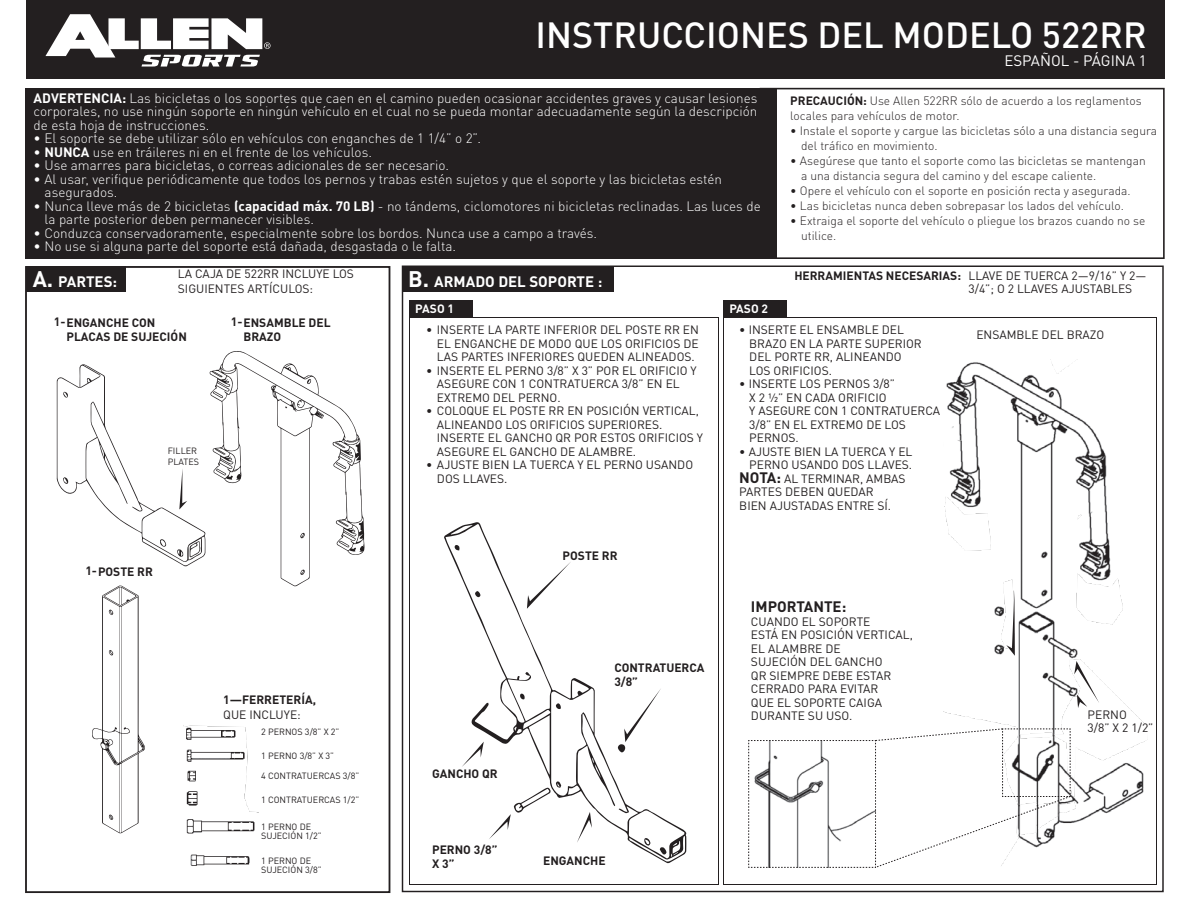
<style>
.page{position:relative;width:1188px;height:918px;background:#fff}
.page>*{position:absolute;margin:0;border:0;box-sizing:border-box;transform-origin:0 0}
.t1{font:500 36px "DINOT";color:#fff}
.t2{font:700 22.35px "DINOT";color:#fff}
.t3{font:700 15px "DINOT";color:#fff}
.t4{font:15px "DINOT";color:#fff}
.t5{font:700 15px "DINOT";color:#231f20}
.t6{font:300 13.5px/13.5px "DINOT";color:#fff}
.t7{font:12px/13.5px "DINOT";color:#231f20}
.t8{font:300 12px/15px "DINOT";color:#231f20}
.t9{font:700 12px/14.4px "DINOT";color:#231f20}
.t10{font:700 12px "DINOT";color:#fff}
.t11{font:9px/9px "DINOT";color:#231f20}
.s1{font-weight:700}
.s2{font-size:22.35px}
.s3{font-weight:700;font-size:15px}
</style>
<div class="page">
<div style="left:25px;top:266px;width:365px;height:627px;background:#fff;border:2px solid #231f20"></div>
<div style="left:26px;top:267px;width:100px;height:25px;background:#231f20"></div>
<div style="left:402px;top:266px;width:762px;height:626px;background:#fff;border:1px solid #231f20"></div>
<div style="left:760px;top:88px;width:405px;height:171px;background:#fff;border:2px solid #231f20"></div>
<div style="left:25px;top:88px;width:751px;height:171px;background:#231f20"></div>
<div style="left:26px;top:0;width:1138px;height:79px;background:#231f20"></div>
<svg style="left:45px;top:14px;width:226px;height:53px"></svg>
<div style="left:402px;top:267px;width:212px;height:25px;background:#231f20"></div>
<svg style="left:57px;top:351px;width:308px;height:483px"></svg>
<img style="left:180px;top:724px;width:78px;height:142px">
<svg style="left:723px;top:317px;width:434px;height:568px"></svg>
<svg style="left:444px;top:522px;width:243px;height:341px"></svg>
<div style="left:618px;top:744px;width:7px;height:8px;background:#231f20;border-radius:3px"></div>
<svg style="left:475px;top:591px;width:5px;height:6px"></svg>
<svg style="left:455px;top:545px;width:5px;height:6px"></svg>
<svg style="left:520px;top:694px;width:5px;height:6px"></svg>
<svg style="left:556px;top:703px;width:5px;height:6px"></svg>
<svg style="left:660px;top:847px;width:7px;height:8px"></svg>
<svg style="left:644px;top:838px;width:6px;height:8px"></svg>
<img style="left:944px;top:360px;width:204px;height:506px">
<div style="left:409px;top:300px;width:64px;height:17px;background:#231f20"></div>
<div style="left:723px;top:300px;width:64px;height:17px;background:#231f20"></div>
<svg style="left:748px;top:728px;width:323px;height:140px"></svg>
<svg style="left:1006px;top:591px;width:9px;height:65px"></svg>
<svg style="left:1074px;top:661px;width:25px;height:47px"></svg>
<svg style="left:527px;top:561px;width:44px;height:48px"></svg>
<svg style="left:624px;top:688px;width:37px;height:54px"></svg>
<svg style="left:462px;top:742px;width:22px;height:25px"></svg>
<svg style="left:489px;top:781px;width:72px;height:58px"></svg>
<svg style="left:577px;top:812px;width:15px;height:31px"></svg>
<h1 class="t1" style="left:536px;top:12px;width:613px">INSTRUCCIONES DEL MODELO 522RR</h1>
<p class="t4" style="left:1004px;top:51px;width:144px">ESPAÑOL - PÁGINA 1</p>
<p class="t6" style="left:34px;top:91px;width:725px;text-align:justify"><span class="s1">ADVERTENCIA:</span> Las bicicletas o los soportes que caen en el camino pueden ocasionar accidentes graves y causar lesiones corporales, no use ningún soporte en ningún vehículo en el cual no se pueda montar adecuadamente según la descripción de esta hoja de instrucciones.</p>
<p class="t6" style="left:34px;top:132px;width:449px">• El soporte se debe utilizar sólo en vehículos con enganches de 1 1/4” o 2”.</p>
<p class="t6" style="left:34px;top:145px;width:340px">• <span class="s1">NUNCA</span> use en tráileres ni en el frente de los vehículos.</p>
<p class="t6" style="left:34px;top:159px;width:417px">• Use amarres para bicicletas, o correas adicionales de ser necesario.</p>
<p class="t6" style="left:45px;top:172px;width:679px;text-indent:-11px">• Al usar, verifique periódicamente que todos los pernos y trabas estén sujetos y que el soporte y las bicicletas estén asegurados.</p>
<p class="t6" style="left:45px;top:199px;width:718px;text-indent:-11px">• Nunca lleve más de 2 bicicletas <span class="s1">(capacidad máx. 70 LB)</span> - no tándems, ciclomotores ni bicicletas reclinadas. Las luces de la parte posterior deben permanecer visibles.</p>
<p class="t6" style="left:34px;top:226px;width:565px">• Conduzca conservadoramente, especialmente sobre los bordos. Nunca use a campo a través.</p>
<p class="t6" style="left:34px;top:240px;width:424px">• No use si alguna parte del soporte está dañada, desgastada o le falta.</p>
<p class="t8" style="left:790px;top:93px;width:353px"><span class="s1">PRECAUCIÓN:</span> Use Allen 522RR sólo de acuerdo a los reglamentos locales para vehículos de motor.</p>
<p class="t8" style="left:801px;top:123px;width:358px;text-indent:-11px">• Instale el soporte y cargue las bicicletas sólo a una distancia segura del tráfico en movimiento.</p>
<p class="t8" style="left:801px;top:153px;width:346px;text-indent:-11px">• Asegúrese que tanto el soporte como las bicicletas se mantengan a una distancia segura del camino y del escape caliente.</p>
<p class="t8" style="left:790px;top:183px;width:342px">• Opere el vehículo con el soporte en posición recta y asegurada.</p>
<p class="t8" style="left:790px;top:198px;width:335px">• Las bicicletas nunca deben sobrepasar los lados del vehículo.</p>
<p class="t8" style="left:801px;top:213px;width:346px;text-indent:-11px">• Extraiga el soporte del vehículo o pliegue los brazos cuando no se utilice.</p>
<p class="t7" style="left:178px;top:267px;width:178px;line-height:14.4px">LA CAJA DE 522RR INCLUYE LOS<br>SIGUIENTES ARTÍCULOS:</p>
<p class="t9" style="left:244px;top:315px;width:89px;text-indent:-13px">1-ENSAMBLE DEL<br>BRAZO</p>
<p class="t7" style="left:969px;top:269px;width:179px;text-indent:-174px"><span class="s1">HERRAMIENTAS NECESARIAS:</span> LLAVE DE TUERCA 2—9/16” Y 2—<br>3/4”; O 2 LLAVES AJUSTABLES</p>
<h2 class="t2" style="left:33px;top:265px;width:22px">A.</h2>
<p class="t3" style="left:408px;top:272px;width:196px"><span class="s2">B.</span> ARMADO DEL SOPORTE :</p>
<p class="t10" style="left:415px;top:301px;width:40px">PASO 1</p>
<p class="t10" style="left:729px;top:301px;width:40px">PASO 2</p>
<p class="t3" style="left:58px;top:272px;width:60px">PARTES:</p>
<p class="t9" style="left:67px;top:315px;width:122px;text-indent:-13px">1-ENGANCHE CON<br>PLACAS DE SUJECIÓN</p>
<p class="t7" style="left:437px;top:323px;width:263px;text-align:justify;text-indent:-11px">• INSERTE LA PARTE INFERIOR DEL POSTE RR EN EL ENGANCHE DE MODO QUE LOS ORIFICIOS DE LAS PARTES INFERIORES QUEDEN ALINEADOS.</p>
<p class="t7" style="left:437px;top:364px;width:261px;text-indent:-11px">• INSERTE EL PERNO 3/8” X 3” POR EL ORIFICIO Y<br>ASEGURE CON 1 CONTRATUERCA 3/8” EN EL<br>EXTREMO DEL PERNO.</p>
<p class="t7" style="left:437px;top:404px;width:268px;text-indent:-11px">• COLOQUE EL POSTE RR EN POSICIÓN VERTICAL, ALINEANDO LOS ORIFICIOS SUPERIORES.<br>INSERTE EL GANCHO QR POR ESTOS ORIFICIOS Y ASEGURE EL GANCHO DE ALAMBRE.</p>
<p class="t7" style="left:437px;top:458px;width:258px;text-indent:-11px">• AJUSTE BIEN LA TUERCA Y EL PERNO USANDO<br>DOS LLAVES.</p>
<p class="t7" style="left:749px;top:323px;width:174px;text-indent:-10px">• INSERTE EL ENSAMBLE DEL<br>BRAZO EN LA PARTE SUPERIOR<br>DEL PORTE RR, ALINEANDO<br>LOS ORIFICIOS.</p>
<p class="t7" style="left:749px;top:377px;width:192px;text-indent:-10px">• INSERTE LOS PERNOS 3/8”<br>X 2 ½” EN CADA ORIFICIO<br>Y ASEGURE CON 1 CONTRATUERCA<br>3/8” EN EL EXTREMO DE LOS<br>PERNOS.</p>
<p class="t7" style="left:739px;top:445px;width:175px">• AJUSTE BIEN LA TUERCA Y EL</p>
<p class="t7" style="left:749px;top:458px;width:164px">PERNO USANDO DOS LLAVES.</p>
<p class="t7" style="left:739px;top:472px;width:168px"><span class="s3">NOTA:</span> AL TERMINAR, AMBAS</p>
<p class="t7" style="left:739px;top:485px;width:136px">PARTES DEBEN QUEDAR</p>
<p class="t7" style="left:739px;top:499px;width:153px">BIEN AJUSTADAS ENTRE SÍ.</p>
<p class="t7" style="left:976px;top:328px;width:130px">ENSAMBLE DEL BRAZO</p>
<p class="t11" style="left:168px;top:446px;width:33px;line-height:10.8px">FILLER<br>PLATES</p>
<p class="t9" style="left:85px;top:564px;width:69px">1-POSTE RR</p>
<p class="t9" style="left:223px;top:692px;width:94px">1—FERRETERÍA,</p>
<p class="t7" style="left:223px;top:707px;width:79px">QUE INCLUYE:</p>
<p class="t11" style="left:261px;top:727px;width:80px">2 PERNOS 3/8” X 2”</p>
<p class="t11" style="left:261px;top:746px;width:100px;line-height:19.5px">1 PERNO 3/8” X 3”<br>4 CONTRATUERCAS 3/8”</p>
<p class="t11" style="left:261px;top:795px;width:100px">1 CONTRATUERCAS 1/2”</p>
<p class="t11" style="left:261px;top:822px;width:62px">1 PERNO DE<br>SUJECIÓN 1/2”</p>
<p class="t11" style="left:261px;top:856px;width:62px">1 PERNO DE<br>SUJECIÓN 3/8”</p>
<p class="t9" style="left:563px;top:548px;width:56px">POSTE RR</p>
<p class="t9" style="left:614px;top:661px;width:92px;line-height:13.5px">CONTRATUERCA<br>3/8”</p>
<p class="t9" style="left:432px;top:766px;width:67px">GANCHO QR</p>
<p class="t9" style="left:432px;top:843px;width:67px;line-height:13.5px">PERNO 3/8”<br>X 3”</p>
<p class="t9" style="left:543px;top:853px;width:64px">ENGANCHE</p>
<p class="t5" style="left:751px;top:597px;width:97px">IMPORTANTE:</p>
<p class="t7" style="left:751px;top:615px;width:163px">CUANDO EL SOPORTE<br>ESTÁ EN POSICIÓN VERTICAL,<br>EL ALAMBRE DE<br>SUJECIÓN DEL GANCHO<br>QR SIEMPRE DEBE ESTAR<br>CERRADO PARA EVITAR<br>QUE EL SOPORTE CAIGA<br>DURANTE SU USO.</p>
<p class="t7" style="left:1088px;top:707px;width:67px">PERNO<br>3/8” X 2 1/2”</p>
</div>
